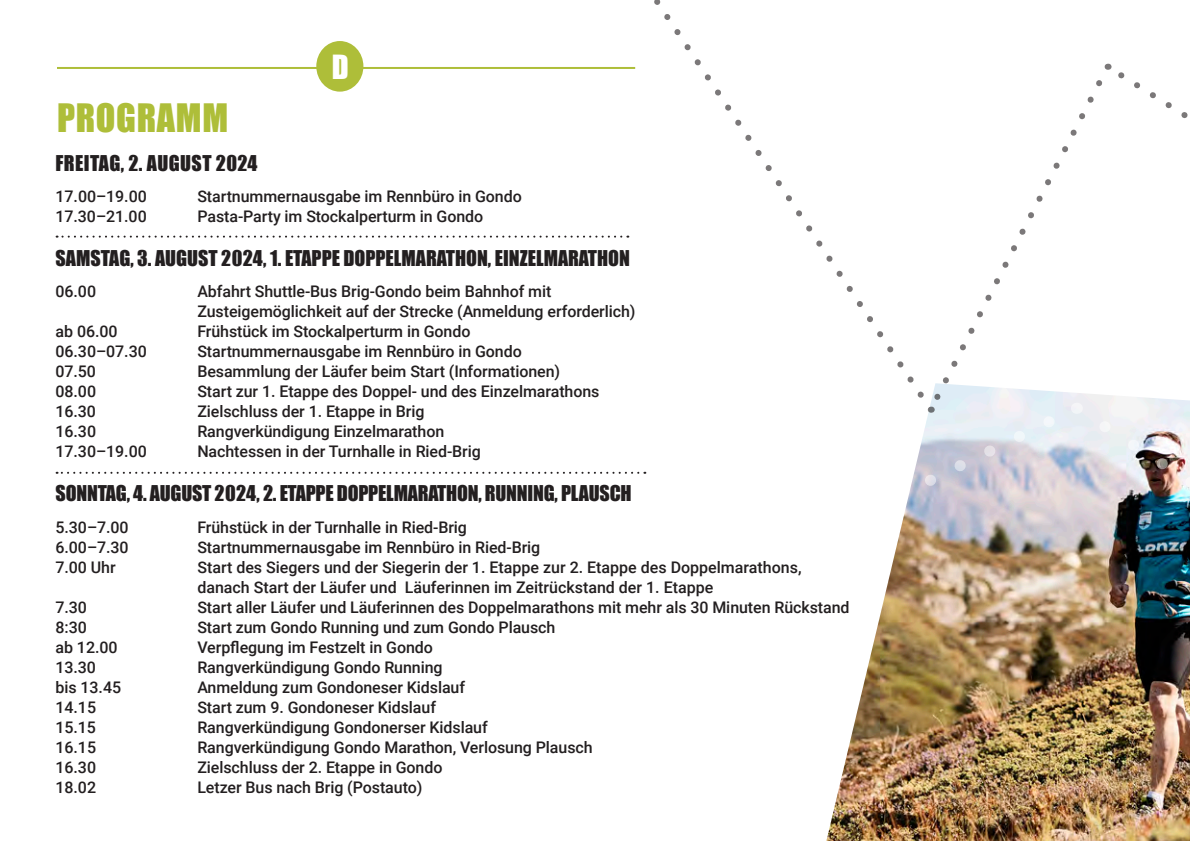
<style>
.page{position:relative;width:1190px;height:841px;background:#fff}
.page>*{position:absolute;margin:0;border:0;box-sizing:border-box;transform-origin:0 0}
.t1{font:36px "Impact";letter-spacing:.02em;color:#aebe39}
.t2{font:30.6px "Impact";color:#fff}
.t3{font:20px "Impact";color:#231f20}
.t4{font:20px "Impact";letter-spacing:.02em;color:#231f20}
.t5{font:500 16px/20px "Roboto";letter-spacing:-.005em;color:#231f20}
</style>
<div class="page">
<div style="left:316px;top:41px;width:47px;height:51px;background:#aebe39;border-radius:50%"></div>
<hr style="left:57px;top:67px;width:261px;height:2px;background:#aebe39">
<hr style="left:350px;top:67px;width:285px;height:2px;background:#aebe39">
<svg style="left:57px;top:236px;width:539px;height:2px"></svg>
<svg style="left:57px;top:472px;width:581px;height:2px"></svg>
<img style="left:826px;top:395px;width:364px;height:446px">
<svg style="left:826px;top:403px;width:250px;height:194px"></svg>
<img style="left:1089px;top:411px;width:101px;height:430px">
<svg style="left:1189px;top:403px;width:1px;height:12px"></svg>
<svg style="left:1189px;top:809px;width:1px;height:12px"></svg>
<svg style="left:927px;top:80px;width:180px;height:330px"></svg>
<svg style="left:596px;top:0;width:333px;height:403px"></svg>
<svg style="left:1107px;top:63px;width:81px;height:55px"></svg>
<h1 class="t1" style="left:57px;top:90px;width:173px">PROGRAMM</h1>
<h2 class="t2" style="left:332px;top:43px;width:18px">D</h2>
<p class="t4" style="left:56px;top:147px;width:203px">FREITAG, 2. AUGUST 2024</p>
<p class="t5" style="left:56px;top:186px;width:93px">17.00–19.00</p>
<p class="t5" style="left:197px;top:186px;width:326px">Startnummernausgabe im Rennbüro in Gondo</p>
<p class="t5" style="left:56px;top:206px;width:93px">17.30–21.00</p>
<p class="t5" style="left:197px;top:206px;width:287px">Pasta-Party im Stockalperturm in Gondo</p>
<p class="t3" style="left:56px;top:243px;width:576px">SAMSTAG, 3. AUGUST 2024, 1. ETAPPE DOPPELMARATHON, EINZELMARATHON</p>
<p class="t5" style="left:56px;top:281px;width:42px">06.00</p>
<p class="t5" style="left:197px;top:281px;width:440px">Abfahrt Shuttle-Bus Brig-Gondo beim Bahnhof mit<br>Zusteigemöglichkeit auf der Strecke (Anmeldung erforderlich)</p>
<p class="t5" style="left:56px;top:321px;width:63px">ab 06.00</p>
<p class="t5" style="left:197px;top:321px;width:275px">Frühstück im Stockalperturm in Gondo</p>
<p class="t5" style="left:56px;top:341px;width:93px">06.30–07.30</p>
<p class="t5" style="left:197px;top:341px;width:326px">Startnummernausgabe im Rennbüro in Gondo</p>
<p class="t5" style="left:56px;top:361px;width:42px">07.50</p>
<p class="t5" style="left:197px;top:361px;width:364px">Besammlung der Läufer beim Start (Informationen)</p>
<p class="t5" style="left:56px;top:381px;width:42px">08.00</p>
<p class="t5" style="left:197px;top:381px;width:404px">Start zur 1. Etappe des Doppel- und des Einzelmarathons</p>
<p class="t5" style="left:56px;top:401px;width:42px">16.30</p>
<p class="t5" style="left:197px;top:401px;width:228px">Zielschluss der 1. Etappe in Brig</p>
<p class="t5" style="left:56px;top:421px;width:42px">16.30</p>
<p class="t5" style="left:197px;top:421px;width:248px">Rangverkündigung Einzelmarathon</p>
<p class="t5" style="left:56px;top:441px;width:93px">17.30–19.00</p>
<p class="t5" style="left:197px;top:441px;width:285px">Nachtessen in der Turnhalle in Ried-Brig</p>
<p class="t3" style="left:56px;top:478px;width:577px">SONNTAG, 4. AUGUST 2024, 2. ETAPPE DOPPELMARATHON, RUNNING, PLAUSCH</p>
<p class="t5" style="left:56px;top:516px;width:75px">5.30–7.00</p>
<p class="t5" style="left:197px;top:516px;width:271px">Frühstück in der Turnhalle in Ried-Brig</p>
<p class="t5" style="left:56px;top:536px;width:75px">6.00–7.30</p>
<p class="t5" style="left:197px;top:536px;width:344px">Startnummernausgabe im Rennbüro in Ried-Brig</p>
<p class="t5" style="left:56px;top:556px;width:62px">7.00 Uhr</p>
<p class="t5" style="left:197px;top:556px;width:606px">Start des Siegers und der Siegerin der 1. Etappe zur 2. Etappe des Doppelmarathons, danach Start der Läufer und Läuferinnen im Zeitrückstand der 1. Etappe</p>
<p class="t5" style="left:56px;top:596px;width:33px">7.30</p>
<p class="t5" style="left:197px;top:596px;width:654px">Start aller Läufer und Läuferinnen des Doppelmarathons mit mehr als 30 Minuten Rückstand</p>
<p class="t5" style="left:56px;top:616px;width:33px">8:30</p>
<p class="t5" style="left:197px;top:616px;width:360px">Start zum Gondo Running und zum Gondo Plausch</p>
<p class="t5" style="left:56px;top:636px;width:63px">ab 12.00</p>
<p class="t5" style="left:197px;top:636px;width:237px">Verpflegung im Festzelt in Gondo</p>
<p class="t5" style="left:56px;top:656px;width:42px">13.30</p>
<p class="t5" style="left:197px;top:656px;width:247px">Rangverkündigung Gondo Running</p>
<p class="t5" style="left:56px;top:676px;width:67px">bis 13.45</p>
<p class="t5" style="left:197px;top:676px;width:269px">Anmeldung zum Gondoneser Kidslauf</p>
<p class="t5" style="left:56px;top:696px;width:42px">14.15</p>
<p class="t5" style="left:197px;top:696px;width:240px">Start zum 9. Gondoneser Kidslauf</p>
<p class="t5" style="left:56px;top:716px;width:42px">15.15</p>
<p class="t5" style="left:197px;top:716px;width:292px">Rangverkündigung Gondonerser Kidslauf</p>
<p class="t5" style="left:56px;top:736px;width:42px">16.15</p>
<p class="t5" style="left:197px;top:736px;width:397px">Rangverkündigung Gondo Marathon, Verlosung Plausch</p>
<p class="t5" style="left:56px;top:756px;width:42px">16.30</p>
<p class="t5" style="left:197px;top:756px;width:247px">Zielschluss der 2. Etappe in Gondo</p>
<p class="t5" style="left:56px;top:776px;width:42px">18.02</p>
<p class="t5" style="left:197px;top:776px;width:226px">Letzer Bus nach Brig (Postauto)</p>
</div>
